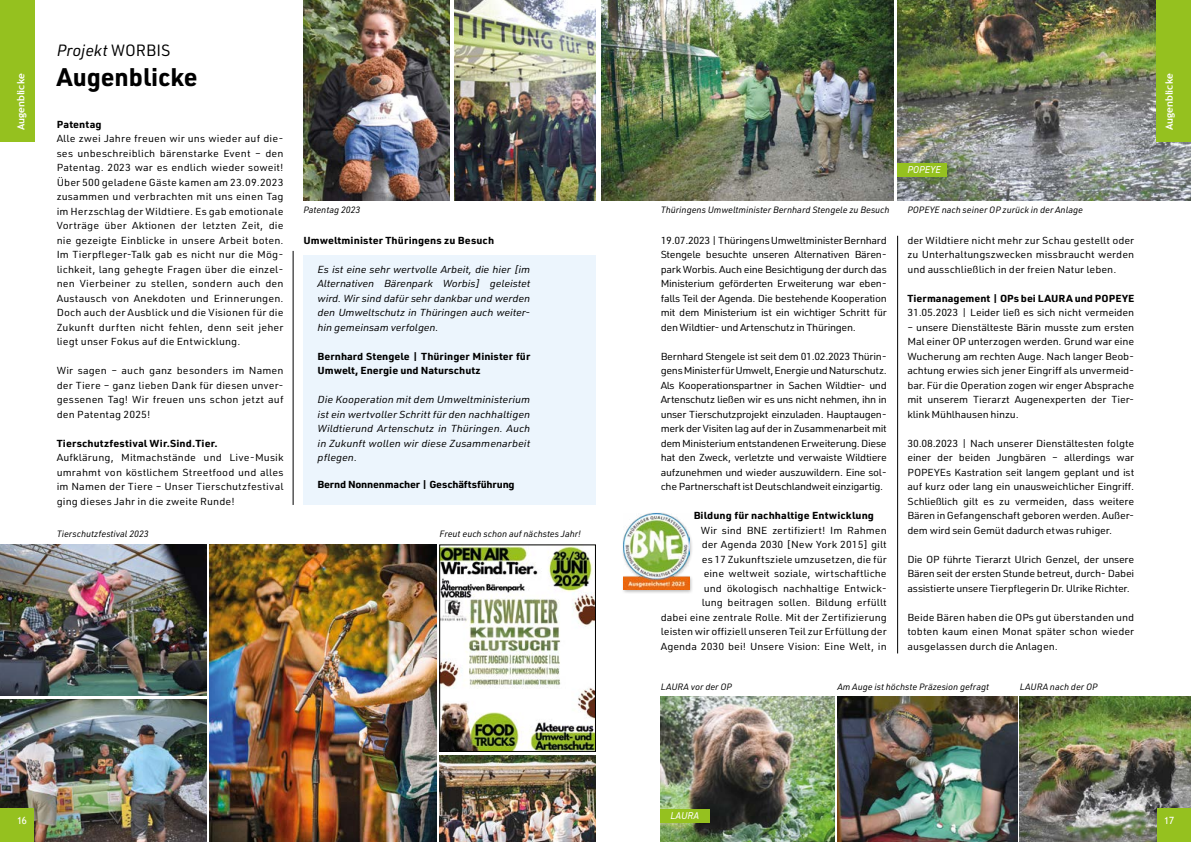
<style>
.page{position:relative;width:1191px;height:842px;background:#fff}
.page>*{position:absolute;margin:0;border:0;box-sizing:border-box;transform-origin:0 0}
.t1{font:700 25px "URWDIN";color:#000}
.t2{font:italic 16px "URWDIN";color:#000}
.t3{font:10px/14.5px "URWDIN";color:#000;text-align:justify;scale:1.07 1}
.t4{font:italic 10px/14.5px "URWDIN";letter-spacing:-.005em;color:#000;text-align:justify;scale:1.07 1}
.t5{font:700 10px/14.5px "URWDIN";letter-spacing:.01em;color:#000;scale:1.07 1}
.t6{font:700 10px "URWDIN";letter-spacing:-.02em;color:#000;scale:1.07 1}
.t7{font:700 10px "Trebuchet MS";color:#fff}
.t8{font:italic 10px "DIN2014";letter-spacing:.01em;color:#fff;scale:.95 1}
.t9{font:10px "Trebuchet MS";color:#fff;scale:.95 1}
.t10{font:italic 9px "URWDIN";color:#000}
.s1{font-style:normal}
</style>
<div class="page">
<div style="left:0;top:0;width:34px;height:142px;background:#95c11f"></div>
<img style="left:897px;top:0;width:294px;height:200px">
<div style="left:1157px;top:0;width:34px;height:142px;background:#95c11f"></div>
<hr style="left:897px;top:236px;width:1px;height:417px;background:#000">
<hr style="left:293px;top:251px;width:1px;height:254px;background:#000">
<div style="left:303px;top:255px;width:292px;height:250px;background:#ecf5fd"></div>
<img style="left:660px;top:697px;width:174px;height:145px">
<img style="left:209px;top:545px;width:228px;height:297px">
<img style="left:0;top:545px;width:206px;height:151px">
<img style="left:837px;top:697px;width:180px;height:145px">
<img style="left:454px;top:0;width:141px;height:201px">
<img style="left:601px;top:0;width:292px;height:201px">
<img style="left:303px;top:0;width:147px;height:200px">
<img style="left:0;top:700px;width:206px;height:142px">
<img style="left:1019px;top:697px;width:172px;height:145px">
<div style="left:660px;top:809px;width:50px;height:14px;background:#95c11f"></div>
<div style="left:897px;top:163px;width:50px;height:14px;background:#95c11f"></div>
<div style="left:621px;top:512px;width:72px;height:82px;background:#000;opacity:.3"></div>
<img style="left:623px;top:514px;width:66px;height:75px">
<img style="left:441px;top:547px;width:152px;height:202px">
<div style="left:439px;top:545px;width:156px;height:206px;border:1px solid #000"></div>
<img style="left:439px;top:755px;width:156px;height:87px">
<div style="left:0;top:808px;width:34px;height:34px;background:#95c11f"></div>
<div style="left:1157px;top:808px;width:34px;height:34px;background:#95c11f"></div>
<h2 class="t2" style="left:57px;top:40px;width:115px">Projekt <span class="s1">WORBIS</span></h2>
<h1 class="t1" style="left:57px;top:60px;width:142px">Augenblicke</h1>
<p class="t5" style="left:57px;top:117px;width:43px">Patentag</p>
<p class="t3" style="left:57px;top:131px;width:213px">Alle zwei Jahre freuen wir uns wieder auf die&shy;ses unbeschreiblich bärenstarke Event – den Patentag. 2023 war es endlich wieder soweit!<br>Über 500 geladene Gäste kamen am 23.09.2023 zusammen und verbrachten mit uns einen Tag im Herzschlag der Wildtiere. Es gab emotionale Vorträge über Aktionen der letzten Zeit, die nie gezeigte Einblicke in unsere Arbeit boten.<br>Im Tierpfleger-Talk gab es nicht nur die Mög&shy;lichkeit, lang gehegte Fragen über die einzel&shy;nen Vierbeiner zu stellen, sondern auch den Austausch von Anekdoten und Erinnerungen.<br>Doch auch der Ausblick und die Visionen für die Zukunft durften nicht fehlen, denn seit jeher liegt unser Fokus auf die Entwicklung.</p>
<p class="t3" style="left:57px;top:363px;width:213px">Wir sagen – auch ganz besonders im Namen der Tiere – ganz lieben Dank für diesen unver&shy;gessenen Tag! Wir freuen uns schon jetzt auf den Patentag 2025!</p>
<p class="t5" style="left:57px;top:436px;width:152px">Tierschutzfestival Wir.Sind.Tier.</p>
<p class="t3" style="left:57px;top:450px;width:213px">Aufklärung, Mitmachstände und Live-Musik umrahmt von köstlichem Streetfood und alles im Namen der Tiere – Unser Tierschutzfestival ging dieses Jahr in die zweite Runde!</p>
<p class="t7" style="left:15px;top:130px;width:59px;rotate:-90deg">Augenblicke</p>
<p class="t7" style="left:1163px;top:130px;width:59px;rotate:-90deg">Augenblicke</p>
<p class="t8" style="left:907px;top:163px;width:36px">POPEYE</p>
<p class="t10" style="left:303px;top:204px;width:59px">Patentag 2023</p>
<p class="t10" style="left:660px;top:204px;width:230px">Thüringens Umweltminister Bernhard Stengele zu Besuch</p>
<p class="t10" style="left:907px;top:204px;width:177px">POPEYE nach seiner OP zurück in der Anlage</p>
<p class="t3" style="left:660px;top:233px;width:213px">19.07.2023 | Thüringens Umweltminister Bernhard Stengele besuchte unseren Alternativen Bären&shy;park Worbis. Auch eine Besichtigung der durch das Ministerium geförderten Erweiterung war eben&shy;falls Teil der Agenda. Die bestehende Kooperation mit dem Ministerium ist ein wichtiger Schritt für den Wildtier- und Artenschutz in Thüringen.</p>
<p class="t3" style="left:660px;top:349px;width:213px">Bernhard Stengele ist seit dem 01.02.2023 Thürin&shy;gens Minister für Umwelt, Energie und Naturschutz.<br>Als Kooperationspartner in Sachen Wildtier- und Artenschutz ließen wir es uns nicht nehmen, ihn in unser Tierschutzprojekt einzuladen. Hauptaugen&shy;merk der Visiten lag auf der in Zusammenarbeit mit dem Ministerium entstandenen Erweiterung. Diese hat den Zweck, verletzte und verwaiste Wildtiere aufzunehmen und wieder auszuwildern. Eine sol&shy;che Partnerschaft ist Deutschlandweit einzigartig.</p>
<p class="t5" style="left:693px;top:508px;width:170px">Bildung für nachhaltige Entwicklung</p>
<p class="t3" style="left:660px;top:523px;width:213px;text-align:right">Wir sind BNE zertifiziert! Im Rahmen<br>der Agenda 2030 [New York 2015] gilt<br>es 17 Zukunftsziele umzusetzen, die für<br>eine weltweit soziale, wirtschaftliche<br>und ökologisch nachhaltige Entwick-<br>lung beitragen sollen. Bildung erfüllt<br>dabei eine zentrale Rolle. Mit der Zertifizierung leisten wir offiziell unseren Teil zur Erfüllung der Agenda 2030 bei! Unsere Vision: Eine Welt, in</p>
<p class="t3" style="left:907px;top:233px;width:213px">der Wildtiere nicht mehr zur Schau gestellt oder zu Unterhaltungszwecken missbraucht werden und ausschließlich in der freien Natur leben.</p>
<p class="t5" style="left:907px;top:291px;width:213px">Tiermanagement | OPs bei LAURA und POPEYE</p>
<p class="t3" style="left:907px;top:305px;width:213px">31.05.2023 | Leider ließ es sich nicht vermeiden</p>
<p class="t3" style="left:907px;top:320px;width:213px">– unsere Dienstälteste Bärin musste zum ersten Mal einer OP unterzogen werden. Grund war eine Wucherung am rechten Auge. Nach langer Beob&shy;achtung erwies sich jener Eingriff als unvermeid&shy;bar. Für die Operation zogen wir enger Absprache mit unserem Tierarzt Augenexperten der Tier&shy;klink Mühlhausen hinzu.</p>
<p class="t3" style="left:907px;top:436px;width:213px">30.08.2023 | Nach unserer Dienstältesten folgte einer der beiden Jungbären – allerdings war POPEYEs Kastration seit langem geplant und ist auf kurz oder lang ein unausweichlicher Eingriff.<br>Schließlich gilt es zu vermeiden, dass weitere Bären in Gefangenschaft geboren werden. Außer&shy;dem wird sein Gemüt dadurch etwas ruhiger.</p>
<p class="t3" style="left:907px;top:552px;width:213px">Die OP führte Tierarzt Ulrich Genzel, der unsere Bären seit der ersten Stunde betreut, durch- Dabei assistierte unsere Tierpflegerin Dr. Ulrike Richter.</p>
<p class="t3" style="left:907px;top:610px;width:213px">Beide Bären haben die OPs gut überstanden und tobten kaum einen Monat später schon wieder ausgelassen durch die Anlagen.</p>
<p class="t5" style="left:303px;top:233px;width:180px">Umweltminister Thüringens zu Besuch</p>
<p class="t4" style="left:317px;top:262px;width:200px">Es ist eine sehr wertvolle Arbeit, die hier [im Alternativen Bärenpark Worbis] geleistet wird. Wir sind dafür sehr dankbar und werden den Umweltschutz in Thüringen auch weiter&shy;hin gemeinsam verfolgen.</p>
<p class="t5" style="left:317px;top:349px;width:200px">Bernhard Stengele | Thüringer Minister für<br>Umwelt, Energie und Naturschutz</p>
<p class="t4" style="left:317px;top:392px;width:200px">Die Kooperation mit dem Umweltministerium ist ein wertvoller Schritt für den nachhaltigen Wildtierund Artenschutz in Thüringen. Auch in Zukunft wollen wir diese Zusammenarbeit pflegen.</p>
<p class="t6" style="left:317px;top:477px;width:186px">Bernd Nonnenmacher | Geschäftsführung</p>
<p class="t10" style="left:57px;top:528px;width:94px">Tierschutzfestival 2023</p>
<p class="t10" style="left:439px;top:528px;width:143px">Freut euch schon auf nächstes Jahr!</p>
<p class="t10" style="left:660px;top:681px;width:73px">LAURA vor der OP</p>
<p class="t10" style="left:837px;top:681px;width:153px">Am Auge ist höchste Präzesion gefragt</p>
<p class="t10" style="left:1019px;top:680px;width:79px">LAURA nach der OP</p>
<p class="t8" style="left:670px;top:809px;width:31px">LAURA</p>
<p class="t9" style="left:17px;top:814px;width:12px">16</p>
<p class="t9" style="left:1164px;top:814px;width:12px">17</p>
</div>
